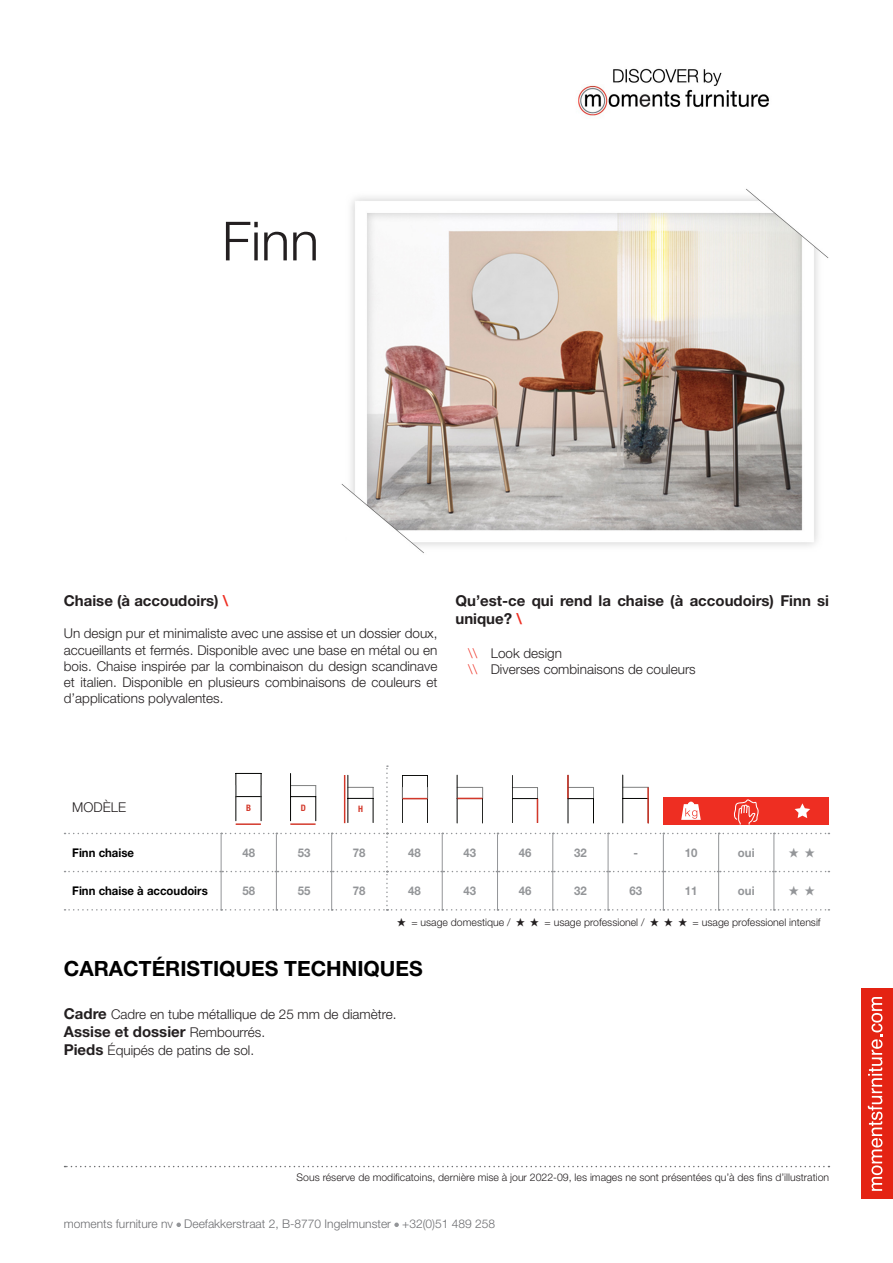
<style>
.page{position:relative;width:893px;height:1263px;background:#fff}
.page>*{position:absolute;margin:0;border:0;box-sizing:border-box;transform-origin:0 0}
.t1{font:300 54px "Helvetica Neue LT Std";color:#231f20}
.Titel{font:700 21px "Helvetica Neue LT Std";color:#000}
.gewone_tekst{font:700 15px/18px "Helvetica Neue LT Std";color:#231f20}
.Basis_9pt{font:300 13.5px/16.2px "Helvetica Neue LT Std";color:#231f20;text-align:justify}
.gewone_tekst-2{font:300 13.5px "Helvetica Neue LT Std";color:#231f20}
.t2{font:300 12px "Helvetica Neue LT Std";color:#6c6d70}
.t3{font:700 12px "Helvetica Neue LT Std";color:#939598;scale:.95 1}
.t4{font:700 12px "Helvetica Neue LT Std";color:#000;scale:.95 1}
.t5{font:300 10.5px "Helvetica Neue LT Std";color:#231f20}
.t6{font:700 condensed 8.85px "Helvetica Neue LT Std";color:#d3382a}
.s1{color:#ee2e22}
.s2{font-weight:700;font-size:15px}
.s3{font-weight:300;font-size:13.5px}
</style>
<div class="page">
<svg style="left:176px;top:1222px;width:5px;height:5px"></svg>
<svg style="left:394px;top:1222px;width:5px;height:5px"></svg>
<div style="left:861px;top:989px;width:32px;height:210px;background:#e42313"></div>
<svg style="left:868px;top:997px;width:14px;height:194px"></svg>
<svg style="left:65px;top:1166px;width:764px;height:1px"></svg>
<img style="left:576px;top:68px;width:193px;height:48px">
<img style="left:341px;top:189px;width:488px;height:364px">
<svg style="left:65px;top:765px;width:764px;height:145px"></svg>
<h1 class="t1" style="left:222px;top:208px;width:98px">Finn</h1>
<p class="gewone_tekst" style="left:64px;top:591px;width:166px">Chaise (à accoudoirs) <span class="s1">\</span></p>
<p class="Basis_9pt" style="left:64px;top:625px;width:375px">Un design pur et minimaliste avec une assise et un dossier doux, accueillants et fermés. Disponible avec une base en métal ou en bois. Chaise inspirée par la combinaison du design scandinave et italien. Disponible en plusieurs combinaisons de couleurs et d’applications polyvalentes.</p>
<p class="gewone_tekst" style="left:455px;top:591px;width:375px">Qu’est-ce qui rend la chaise (à accoudoirs) Finn si unique? <span class="s1">\</span></p>
<p class="Basis_9pt" style="left:468px;top:645px;width:95px"><span class="s1">\\</span> Look design</p>
<p class="Basis_9pt" style="left:468px;top:661px;width:229px"><span class="s1">\\</span> Diverses combinaisons de couleurs</p>
<p class="Basis_9pt" style="left:72px;top:799px;width:55px">MODÈLE</p>
<p class="t6" style="left:246px;top:802px;width:6px">B</p>
<p class="t6" style="left:301px;top:802px;width:7px">D</p>
<p class="t6" style="left:358px;top:804px;width:6px">H</p>
<p class="t4" style="left:72px;top:845px;width:67px">Finn chaise</p>
<p class="t3" style="left:242px;top:845px;width:15px">48</p>
<p class="t3" style="left:298px;top:845px;width:15px">53</p>
<p class="t3" style="left:353px;top:845px;width:15px">78</p>
<p class="t3" style="left:408px;top:845px;width:15px">48</p>
<p class="t3" style="left:464px;top:845px;width:15px">43</p>
<p class="t3" style="left:519px;top:845px;width:15px">46</p>
<p class="t3" style="left:574px;top:845px;width:15px">32</p>
<p class="t3" style="left:633px;top:845px;width:6px">-</p>
<p class="t3" style="left:685px;top:845px;width:15px">10</p>
<p class="t3" style="left:738px;top:845px;width:19px">oui</p>
<p class="t4" style="left:72px;top:883px;width:144px">Finn chaise à accoudoirs</p>
<p class="t3" style="left:242px;top:883px;width:15px">58</p>
<p class="t3" style="left:298px;top:883px;width:15px">55</p>
<p class="t3" style="left:353px;top:883px;width:15px">78</p>
<p class="t3" style="left:408px;top:883px;width:15px">48</p>
<p class="t3" style="left:464px;top:883px;width:15px">43</p>
<p class="t3" style="left:519px;top:883px;width:15px">46</p>
<p class="t3" style="left:574px;top:883px;width:15px">32</p>
<p class="t3" style="left:629px;top:883px;width:15px">63</p>
<p class="t3" style="left:685px;top:883px;width:15px">11</p>
<p class="t3" style="left:738px;top:883px;width:19px">oui</p>
<p class="t5" style="left:411px;top:916px;width:101px">= usage domestique /</p>
<p class="t5" style="left:545px;top:916px;width:102px">= usage professionel /</p>
<p class="t5" style="left:693px;top:916px;width:130px">= usage professionel intensif</p>
<p class="Titel" style="left:64px;top:955px;width:360px">CARACTÉRISTIQUES TECHNIQUES</p>
<p class="gewone_tekst-2" style="left:64px;top:1006px;width:334px"><span class="s2">Cadre</span> Cadre en tube métallique de 25 mm de diamètre.</p>
<p class="gewone_tekst" style="left:64px;top:1023px;width:203px">Assise et dossier <span class="s3">Rembourrés.</span></p>
<p class="gewone_tekst-2" style="left:64px;top:1042px;width:192px"><span class="s2">Pieds</span> Équipés de patins de sol.</p>
<p class="t5" style="left:297px;top:1170px;width:534px">Sous réserve de modificatoins, dernière mise à jour 2022-09, les images ne sont présentées qu’à des fins d’illustration</p>
<p class="t2" style="left:64px;top:1216px;width:433px">moments furniture nv Deefakkerstraat 2, B-8770 Ingelmunster +32(0)51 489 258</p>
</div>
